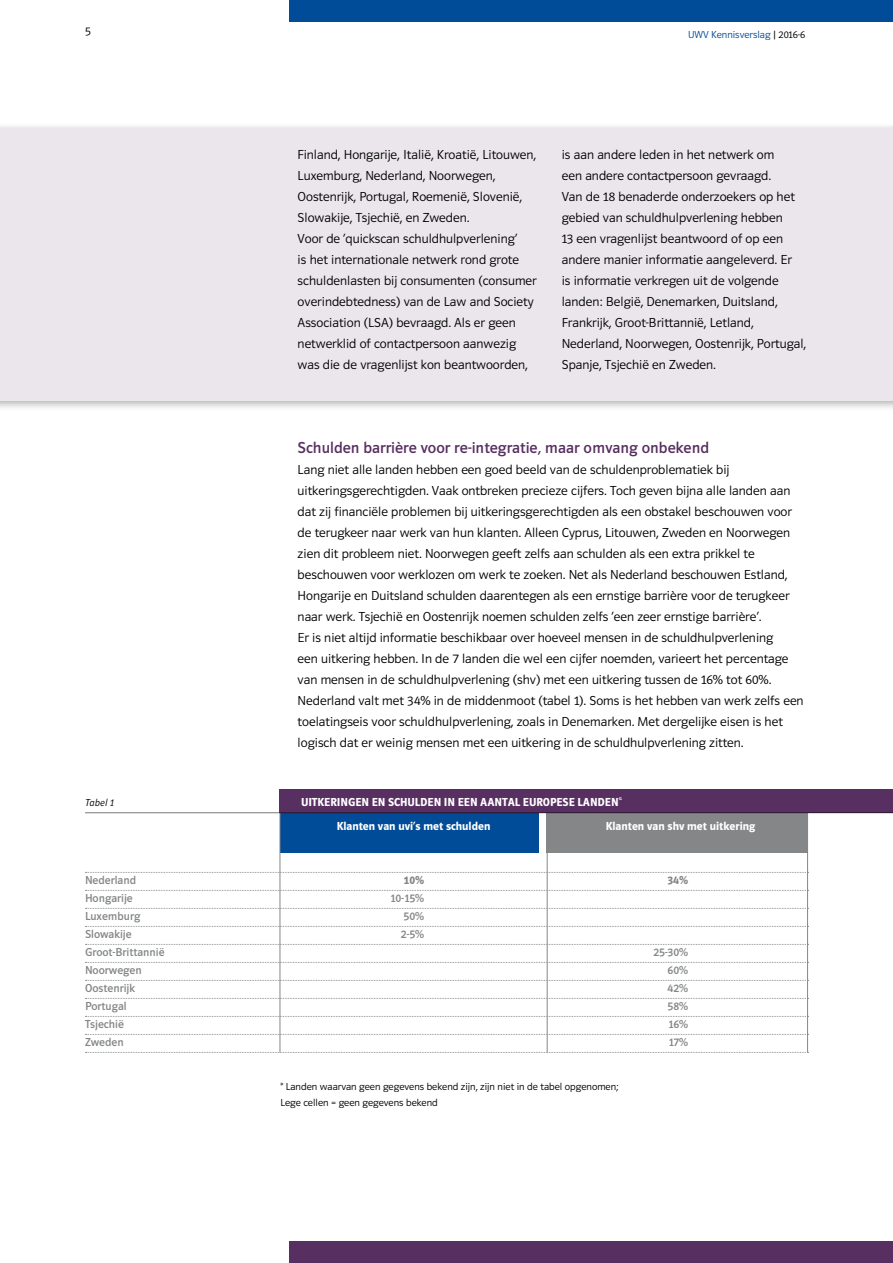
<style>
.page{position:relative;width:893px;height:1263px;background:#fff}
.page>*{position:absolute;margin:0;border:0;box-sizing:border-box;transform-origin:0 0}
.t1{font:16.5px "UWV Sans 2010";color:#572f60}
.t2{font:300 13.5px/21px "UWV Sans 2010";color:#000}
.t3{font:12px "UWV Sans";color:#848687}
.t4{font:700 12px/24px "UWV Sans";color:#fff}
.t5{font:700 12px "UWV Sans";color:#848687}
.t6{font:300 12px "UWV Sans 2010";color:#000}
.t7{font:300 10.5px/16.5px "UWV Sans 2010";color:#000}
.t8{font:300 10.5px "UWV Sans 2010";color:#004c98}
.t9{font:italic 300 10.5px "UWV Sans 2010";color:#000}
.s1{color:#000}
</style>
<div class="page">
<div style="left:0;top:122px;width:893px;height:290px;background:#000;opacity:.3"></div>
<div style="left:0;top:128px;width:893px;height:272px;background:#ebe6ec"></div>
<div style="left:289px;top:1242px;width:604px;height:21px;background:#572f60"></div>
<div style="left:289px;top:0;width:604px;height:21px;background:#004c98"></div>
<div style="left:280px;top:813px;width:259px;height:40px;background:#004c98"></div>
<div style="left:546px;top:813px;width:262px;height:40px;background:#848687"></div>
<hr style="left:280px;top:813px;width:1px;height:239px;background:#848687">
<hr style="left:547px;top:813px;width:1px;height:239px;background:#848687">
<hr style="left:807px;top:813px;width:1px;height:239px;background:#848687">
<div style="left:280px;top:789px;width:613px;height:23px;background:#572f60"></div>
<hr style="left:85px;top:812px;width:808px;height:1px;background:#000">
<svg style="left:85px;top:872px;width:721px;height:1px"></svg>
<svg style="left:85px;top:890px;width:721px;height:1px"></svg>
<svg style="left:85px;top:908px;width:721px;height:1px"></svg>
<svg style="left:85px;top:926px;width:721px;height:1px"></svg>
<svg style="left:85px;top:944px;width:721px;height:1px"></svg>
<svg style="left:85px;top:962px;width:721px;height:1px"></svg>
<svg style="left:85px;top:980px;width:721px;height:1px"></svg>
<svg style="left:85px;top:998px;width:721px;height:1px"></svg>
<svg style="left:85px;top:1016px;width:721px;height:1px"></svg>
<svg style="left:85px;top:1034px;width:721px;height:1px"></svg>
<svg style="left:85px;top:1052px;width:723px;height:1px"></svg>
<p class="t6" style="left:85px;top:25px;width:7px">5</p>
<p class="t8" style="left:688px;top:29px;width:118px">UWV Kennisverslag <span class="s1">| 2016-6</span></p>
<p class="t2" style="left:298px;top:144px;width:241px">Finland, Hongarije, Italië, Kroatië, Litouwen, Luxemburg, Nederland, Noorwegen, Oostenrijk, Portugal, Roemenië, Slovenië, Slowakije, Tsjechië, en Zweden.<br>Voor de ‘quickscan schuldhulpverlening’<br>is het internationale netwerk rond grote schuldenlasten bij consumenten (consumer overindebtedness) van de Law and Society Association (LSA) bevraagd. Als er geen netwerklid of contactpersoon aanwezig was die de vragenlijst kon beantwoorden,</p>
<p class="t2" style="left:562px;top:144px;width:246px">is aan andere leden in het netwerk om<br>een andere contactpersoon gevraagd.<br>Van de 18 benaderde onderzoekers op het gebied van schuldhulpverlening hebben<br>13 een vragenlijst beantwoord of op een andere manier informatie aangeleverd. Er<br>is informatie verkregen uit de volgende landen: België, Denemarken, Duitsland, Frankrijk, Groot-Brittannië, Letland, Nederland, Noorwegen, Oostenrijk, Portugal, Spanje, Tsjechië en Zweden.</p>
<p class="t1" style="left:298px;top:439px;width:413px">Schulden barrière voor re-integratie, maar omvang onbekend</p>
<p class="t2" style="left:298px;top:459px;width:507px">Lang niet alle landen hebben een goed beeld van de schuldenproblematiek bij uitkeringsgerechtigden. Vaak ontbreken precieze cijfers. Toch geven bijna alle landen aan dat zij financiële problemen bij uitkeringsgerechtigden als een obstakel beschouwen voor de terugkeer naar werk van hun klanten. Alleen Cyprus, Litouwen, Zweden en Noorwegen zien dit probleem niet. Noorwegen geeft zelfs aan schulden als een extra prikkel te beschouwen voor werklozen om werk te zoeken. Net als Nederland beschouwen Estland, Hongarije en Duitsland schulden daarentegen als een ernstige barrière voor de terugkeer naar werk. Tsjechië en Oostenrijk noemen schulden zelfs ‘een zeer ernstige barrière’.<br>Er is niet altijd informatie beschikbaar over hoeveel mensen in de schuldhulpverlening<br>een uitkering hebben. In de 7 landen die wel een cijfer noemden, varieert het percentage van mensen in de schuldhulpverlening (shv) met een uitkering tussen de 16% tot 60%.<br>Nederland valt met 34% in de middenmoot (tabel 1). Soms is het hebben van werk zelfs een toelatingseis voor schuldhulpverlening, zoals in Denemarken. Met dergelijke eisen is het logisch dat er weinig mensen met een uitkering in de schuldhulpverlening zitten.</p>
<p class="t9" style="left:85px;top:796px;width:31px">Tabel 1</p>
<p class="t4" style="left:337px;top:790px;width:287px;text-indent:-36px">UITKERINGEN EN SCHULDEN IN EEN AANTAL EUROPESE LANDEN*<br>Klanten van uvi’s met schulden</p>
<p class="t4" style="left:606px;top:814px;width:151px">Klanten van shv met uitkering</p>
<p class="t3" style="left:85px;top:873px;width:53px">Nederland</p>
<p class="t5" style="left:404px;top:873px;width:22px">10%</p>
<p class="t5" style="left:667px;top:873px;width:22px">34%</p>
<p class="t3" style="left:85px;top:891px;width:49px">Hongarije</p>
<p class="t3" style="left:390px;top:891px;width:35px">10-15%</p>
<p class="t3" style="left:85px;top:909px;width:57px">Luxemburg</p>
<p class="t3" style="left:403px;top:909px;width:22px">50%</p>
<p class="t3" style="left:85px;top:927px;width:48px">Slowakije</p>
<p class="t3" style="left:401px;top:927px;width:25px">2-5%</p>
<p class="t3" style="left:85px;top:945px;width:81px">Groot-Brittannië</p>
<p class="t3" style="left:653px;top:945px;width:36px">25-30%</p>
<p class="t3" style="left:85px;top:963px;width:58px">Noorwegen</p>
<p class="t3" style="left:667px;top:963px;width:22px">60%</p>
<p class="t3" style="left:85px;top:981px;width:52px">Oostenrijk</p>
<p class="t3" style="left:667px;top:981px;width:22px">42%</p>
<p class="t3" style="left:85px;top:999px;width:43px">Portugal</p>
<p class="t3" style="left:667px;top:999px;width:22px">58%</p>
<p class="t3" style="left:85px;top:1017px;width:40px">Tsjechië</p>
<p class="t3" style="left:668px;top:1017px;width:22px">16%</p>
<p class="t3" style="left:85px;top:1035px;width:40px">Zweden</p>
<p class="t3" style="left:668px;top:1035px;width:21px">17%</p>
<p class="t7" style="left:280px;top:1078px;width:340px">* Landen waarvan geen gegevens bekend zijn, zijn niet in de tabel opgenomen;<br>Lege cellen = geen gegevens bekend</p>
</div>
